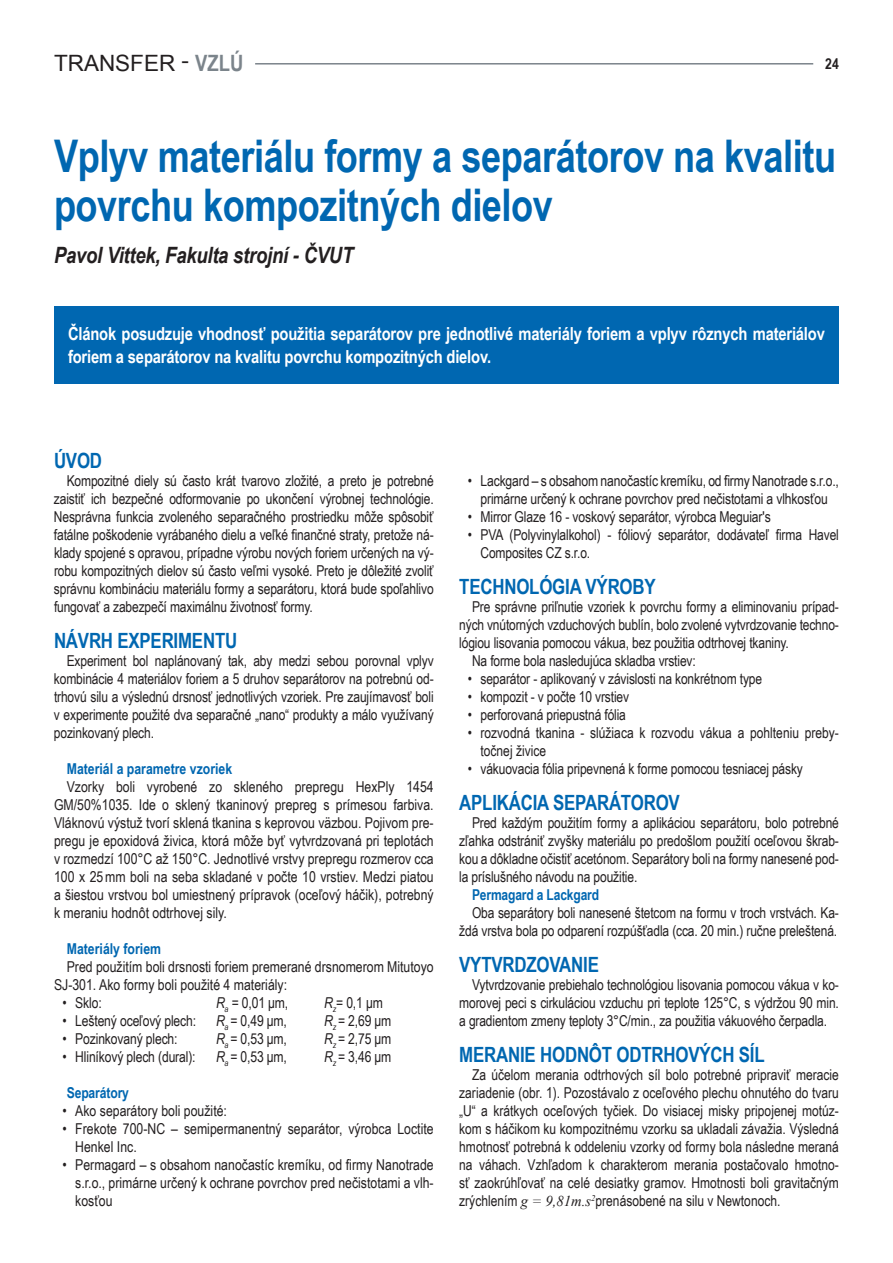
<style>
.page{position:relative;width:893px;height:1263px;background:#fff}
.page>*{position:absolute;margin:0;border:0;box-sizing:border-box;transform-origin:0 0}
.t1{font:700 45px/49.5px "Arial Narrow";letter-spacing:-.01em;color:#0067b1}
.t2{font:italic 700 22.5px "Arial Narrow";letter-spacing:-.01em;color:#231f20}
.t3{font:22.5px "Arial";color:#231f20}
.t4{font:700 21px "Arial Narrow";letter-spacing:-.01em;color:#0067b1}
.t5{font:700 18px/22.5px "Arial Narrow";letter-spacing:-.01em;color:#fff}
.t6{font:15px/18px "Arial Narrow";letter-spacing:-.01em;color:#231f20;text-align:justify}
.t7{font:700 15px "Arial Narrow";color:#0067b1}
.t8{font:700 15px "Arial Narrow";color:#231f20}
.s1{font-family:"Arial Narrow";font-weight:700;color:#7b848b}
.s2{font-style:italic}
.s3{font-family:"Times New Roman";font-style:italic}
</style>
<div class="page">
<hr style="left:255px;top:63px;width:558px;height:2px;background:#7b848b">
<div style="left:54px;top:306px;width:785px;height:78px;background:#0067b1"></div>
<h2 class="t3" style="left:54px;top:49px;width:191px">TRANSFER - <span class="s1">VZLÚ</span></h2>
<p class="t8" style="left:825px;top:53px;width:15px">24</p>
<h1 class="t1" style="left:54px;top:129px;width:784px">Vplyv materiálu formy a separátorov na kvalitu povrchu kompozitných dielov</h1>
<h2 class="t2" style="left:54px;top:238px;width:301px">Pavol Vittek, Fakulta strojní - ČVUT</h2>
<p class="t5" style="left:68px;top:322px;width:758px">Článok posudzuje vhodnosť použitia separátorov pre jednotlivé materiály foriem a vplyv rôznych materiálov foriem a separátorov na kvalitu povrchu kompozitných dielov.</p>
<h3 class="t4" style="left:54px;top:445px;width:50px">Úvod</h3>
<p class="t6" style="left:54px;top:471px;width:381px;text-indent:13px">Kompozitné diely sú často krát tvarovo zložité, a preto je potrebné zaistiť ich bezpečné odformovanie po ukončení výrobnej technológie.<br>Nesprávna funkcia zvoleného separačného prostriedku môže spôsobiť fatálne poškodenie vyrábaného dielu a veľké finančné straty, pretože ná&shy;klady spojené s opravou, prípadne výrobu nových foriem určených na vý&shy;robu kompozitných dielov sú často veľmi vysoké. Preto je dôležité zvoliť správnu kombináciu materiálu formy a separátoru, ktorá bude spoľahlivo fungovať a zabezpečí maximálnu životnosť formy.</p>
<h3 class="t4" style="left:54px;top:625px;width:182px">Návrh experimentu</h3>
<p class="t6" style="left:54px;top:651px;width:381px;text-indent:13px">Experiment bol naplánovaný tak, aby medzi sebou porovnal vplyv kombinácie 4 materiálov foriem a 5 druhov separátorov na potrebnú od&shy;trhovú silu a výslednú drsnosť jednotlivých vzoriek. Pre zaujímavosť boli v experimente použité dva separačné „nano“ produkty a málo využívaný pozinkovaný plech.</p>
<p class="t7" style="left:67px;top:757px;width:167px">Materiál a parametre vzoriek</p>
<p class="t6" style="left:54px;top:777px;width:381px;text-indent:13px">Vzorky boli vyrobené zo skleného prepregu HexPly 1454<br>GM/50%1035. Ide o sklený tkaninový prepreg s prímesou farbiva.<br>Vláknovú výstuž tvorí sklená tkanina s keprovou väzbou. Pojivom pre&shy;pregu je epoxidová živica, ktorá môže byť vytvrdzovaná pri teplotách v rozmedzí 100°C až 150°C. Jednotlivé vrstvy prepregu rozmerov cca 100 x 25mm boli na seba skladané v počte 10 vrstiev. Medzi piatou a šiestou vrstvou bol umiestnený prípravok (oceľový háčik), potrebný k meraniu hodnôt odtrhovej sily.</p>
<p class="t7" style="left:67px;top:937px;width:96px">Materiály foriem</p>
<p class="t6" style="left:54px;top:957px;width:381px;text-indent:13px">Pred použitím boli drsnosti foriem premerané drsnomerom Mitutoyo<br>SJ-301. Ako formy boli použité 4 materiály:</p>
<p class="t6" style="left:63px;top:993px;width:41px">• Sklo:</p>
<p class="t6" style="left:216px;top:993px;width:74px"><span class="s2">R</span><sub>a</sub> = 0,01 μm,</p>
<p class="t6" style="left:324px;top:993px;width:60px"><span class="s2">R</span><sub>z</sub>= 0,1 μm</p>
<p class="t6" style="left:63px;top:1011px;width:135px">• Leštený oceľový plech:</p>
<p class="t6" style="left:216px;top:1011px;width:72px"><span class="s2">R</span><sub>a</sub> = 0,49 μm,</p>
<p class="t6" style="left:324px;top:1011px;width:69px"><span class="s2">R</span><sub>z</sub> = 2,69 μm</p>
<p class="t6" style="left:63px;top:1029px;width:117px">• Pozinkovaný plech:</p>
<p class="t6" style="left:216px;top:1029px;width:72px"><span class="s2">R</span><sub>a</sub> = 0,53 μm,</p>
<p class="t6" style="left:324px;top:1029px;width:69px"><span class="s2">R</span><sub>z</sub> = 2,75 μm</p>
<p class="t6" style="left:63px;top:1047px;width:135px">• Hliníkový plech (dural):</p>
<p class="t6" style="left:216px;top:1047px;width:72px"><span class="s2">R</span><sub>a</sub> = 0,53 μm,</p>
<p class="t6" style="left:324px;top:1047px;width:69px"><span class="s2">R</span><sub>z</sub> = 3,46 μm</p>
<p class="t7" style="left:67px;top:1081px;width:64px">Separátory</p>
<p class="t6" style="left:63px;top:1101px;width:166px">• Ako separátory boli použité:</p>
<p class="t6" style="left:75px;top:1119px;width:360px;text-indent:-13px">• Frekote 700-NC – semipermanentný separátor, výrobca Loctite<br>Henkel Inc.</p>
<p class="t6" style="left:75px;top:1155px;width:360px;text-indent:-13px">• Permagard – s obsahom nanočastíc kremíku, od firmy Nanotrade s.r.o., primárne určený k ochrane povrchov pred nečistotami a vlh&shy;kosťou</p>
<p class="t6" style="left:468px;top:471px;width:373px;text-align:center">• Lackgard – s obsahom nanočastíc kremíku, od firmy Nanotrade s.r.o., primárne určený k ochrane povrchov pred nečistotami a vlhkosťou</p>
<p class="t6" style="left:468px;top:507px;width:304px">• Mirror Glaze 16 - voskový separátor, výrobca Meguiar's</p>
<p class="t6" style="left:480px;top:525px;width:360px;text-indent:-13px">• PVA (Polyvinylalkohol) - fóliový separátor, dodávateľ firma Havel<br>Composites CZ s.r.o.</p>
<h3 class="t4" style="left:459px;top:571px;width:198px">Technológia výroby</h3>
<p class="t6" style="left:472px;top:597px;width:368px">Pre správne priľnutie vzoriek k povrchu formy a eliminovaniu prípad-</p>
<p class="t6" style="left:459px;top:615px;width:381px">ných vnútorných vzduchových bublín, bolo zvolené vytvrdzovanie techno-</p>
<p class="t6" style="left:459px;top:633px;width:331px">lógiou lisovania pomocou vákua, bez použitia odtrhovej tkaniny.</p>
<p class="t6" style="left:472px;top:651px;width:225px">Na forme bola nasledujúca skladba vrstiev:</p>
<p class="t6" style="left:468px;top:669px;width:296px">• separátor - aplikovaný v závislosti na konkrétnom type</p>
<p class="t6" style="left:468px;top:687px;width:163px">• kompozit - v počte 10 vrstiev</p>
<p class="t6" style="left:468px;top:705px;width:160px">• perforovaná priepustná fólia</p>
<p class="t6" style="left:480px;top:723px;width:360px;text-indent:-13px">• rozvodná tkanina - slúžiaca k rozvodu vákua a pohlteniu preby&shy;točnej živice</p>
<p class="t6" style="left:468px;top:759px;width:337px">• vákuovacia fólia pripevnená k forme pomocou tesniacej pásky</p>
<h3 class="t4" style="left:459px;top:787px;width:185px">Aplikácia separátorov</h3>
<p class="t6" style="left:459px;top:813px;width:381px;text-indent:13px">Pred každým použitím formy a aplikáciou separátoru, bolo potrebné zľahka odstrániť zvyšky materiálu po predošlom použití oceľovou škrab&shy;kou a dôkladne očistiť acetónom. Separátory boli na formy nanesené pod&shy;la príslušného návodu na použitie.</p>
<p class="t7" style="left:472px;top:883px;width:129px">Permagard a Lackgard</p>
<p class="t6" style="left:459px;top:903px;width:381px;text-align:right">Oba separátory boli nanesené štetcom na formu v troch vrstvách. Ka&shy;ždá vrstva bola po odparení rozpúšťadla (cca. 20 min.) ručne preleštená.</p>
<h3 class="t4" style="left:459px;top:949px;width:139px">Vytvrdzovan ie</h3>
<p class="t6" style="left:459px;top:975px;width:381px;text-indent:13px">Vytvrdzovanie prebiehalo technológiou lisovania pomocou vákua v ko&shy;morovej peci s cirkuláciou vzduchu pri teplote 125°C, s výdržou 90 min. a gradientom zmeny teploty 3°C/min., za použitia vákuového čerpadla.</p>
<h3 class="t4" style="left:459px;top:1039px;width:13px">Meran</h3>
<h3 class="t4" style="left:520px;top:1039px;width:246px">ie hodnôt odtrhových síl</h3>
<p class="t6" style="left:459px;top:1065px;width:381px;text-indent:13px">Za účelom merania odtrhových síl bolo potrebné pripraviť meracie zariadenie (obr. 1). Pozostávalo z oceľového plechu ohnutého do tvaru „U“ a krátkych oceľových tyčiek. Do visiacej misky pripojenej motúz&shy;kom s háčikom ku kompozitnému vzorku sa ukladali závažia. Výsledná hmotnosť potrebná k oddeleniu vzorky od formy bola následne meraná na váhach. Vzhľadom k charakterom merania postačovalo hmotno&shy;sť zaokrúhľovať na celé desiatky gramov. Hmotnosti boli gravitačným zrýchlením <span class="s3">g = 9,81m.s</span><sup>2</sup>prenásobené na silu v Newtonoch.</p>
</div>
